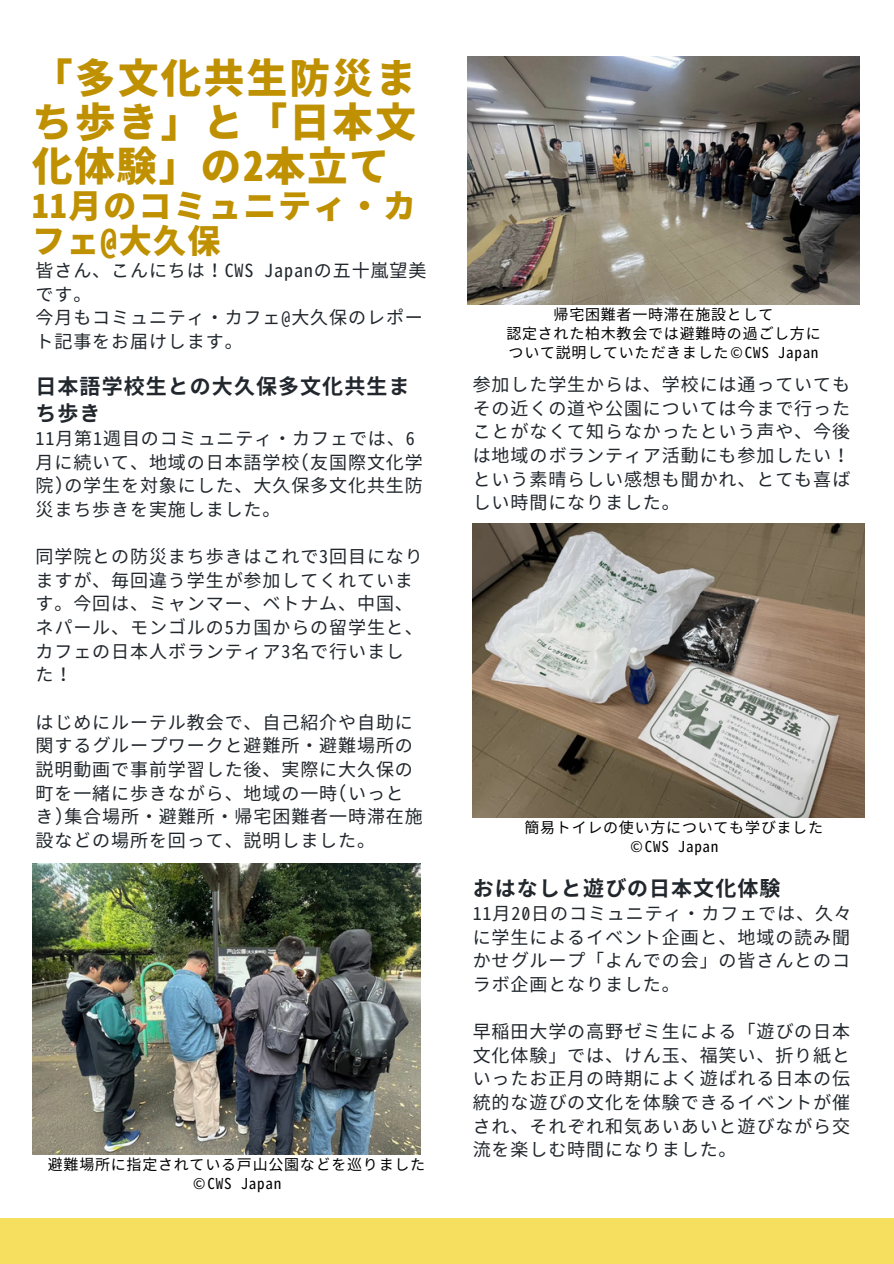
<style>
.page{position:relative;width:894px;height:1264px;background:#fff}
.page>*{position:absolute;margin:0;border:0;box-sizing:border-box;transform-origin:0 0}
.t1{font:40.5px/43.8px "Gen Ei Gothic M H";letter-spacing:.06em;color:#bf9000;text-align:justify}
.t2{font:33px/34.8px "Gen Ei Gothic M H";letter-spacing:.06em;color:#bf9000}
.t3{font:21px/27px "Gen Ei Gothic M B";letter-spacing:.05em;color:#21272d}
.t4{font:18px/23.7px "Gen Ei Gothic M R";letter-spacing:.05em;color:#21272d}
.t5{font:15px/19.2px "Gen Ei Gothic M R";letter-spacing:.05em;color:#000;text-align:center}
</style>
<div class="page">
<div style="left:0;top:1218px;width:893px;height:45px;background:#f6de5f"></div>
<img style="left:32px;top:863px;width:388px;height:291px">
<img style="left:467px;top:57px;width:392px;height:247px">
<img style="left:472px;top:524px;width:392px;height:293px">
<h1 class="t1" style="left:32px;top:58px;width:385px">「多文化共生防災まち歩き」と「日本文化体験」の2本立て</h1>
<h1 class="t2" style="left:32px;top:190px;width:385px">11月のコミュニティ・カフェ@大久保</h1>
<h2 class="t4" style="left:36px;top:259px;width:392px">皆さん、こんにちは！CWS Japanの五十嵐望美です。<br>今月もコミュニティ・カフェ@大久保のレポート記事をお届けします。</h2>
<h2 class="t3" style="left:36px;top:374px;width:375px">日本語学校生との大久保多文化共生まち歩き</h2>
<h2 class="t4" style="left:36px;top:427px;width:388px">11月第1週目のコミュニティ・カフェでは、6月に続いて、地域の日本語学校(友国際文化学院)の学生を対象にした、大久保多文化共生防災まち歩きを実施しました。</h2>
<h2 class="t4" style="left:36px;top:545px;width:388px">同学院との防災まち歩きはこれで3回目になりますが、毎回違う学生が参加してくれています。今回は、ミャンマー、ベトナム、中国、ネパール、モンゴルの5カ国からの留学生と、カフェの日本人ボランティア3名で行いました！</h2>
<p class="t4" style="left:36px;top:711px;width:388px">はじめにルーテル教会で、自己紹介や自助に関するグループワークと避難所・避難場所の説明動画で事前学習した後、実際に大久保の町を一緒に歩きながら、地域の一時(いっとき)集合場所・避難所・帰宅困難者一時滞在施設などの場所を回って、説明しました。</p>
<p class="t5" style="left:48px;top:1155px;width:379px">避難場所に指定されている戸山公園などを巡りました©️ CWS Japan</p>
<p class="t5" style="left:553px;top:305px;width:221px">帰宅困難者一時滞在施設として</p>
<p class="t5" style="left:506px;top:325px;width:316px">認定された柏木教会では避難時の過ごし方に</p>
<h2 class="t5" style="left:508px;top:344px;width:311px">ついて説明していただきました©️CWS Japan</h2>
<h2 class="t4" style="left:472px;top:374px;width:379px;text-align:justify">参加した学生からは、学校には通っていてもその近くの道や公園については今まで行ったことがなくて知らなかったという声や、今後は地域のボランティア活動にも参加したい！という素晴らしい感想も聞かれ、とても喜ばしい時間になりました。</h2>
<p class="t5" style="left:524px;top:819px;width:300px">簡易トイレの使い方についても学びました</p>
<p class="t5" style="left:629px;top:838px;width:91px">©️ CWS Japan</p>
<p class="t3" style="left:472px;top:876px;width:309px">おはなしと遊びの日本文化体験</p>
<p class="t4" style="left:472px;top:902px;width:380px;text-align:justify">11月20日のコミュニティ・カフェでは、久々に学生によるイベント企画と、地域の読み聞かせグループ「よんでの会」の皆さんとのコラボ企画となりました。</p>
<p class="t4" style="left:472px;top:1020px;width:379px;text-align:justify">早稲田大学の高野ゼミ生による「遊びの日本文化体験」では、けん玉、福笑い、折り紙といったお正月の時期によく遊ばれる日本の伝統的な遊びの文化を体験できるイベントが催され、それぞれ和気あいあいと遊びながら交流を楽しむ時間になりました。</p>
</div>
